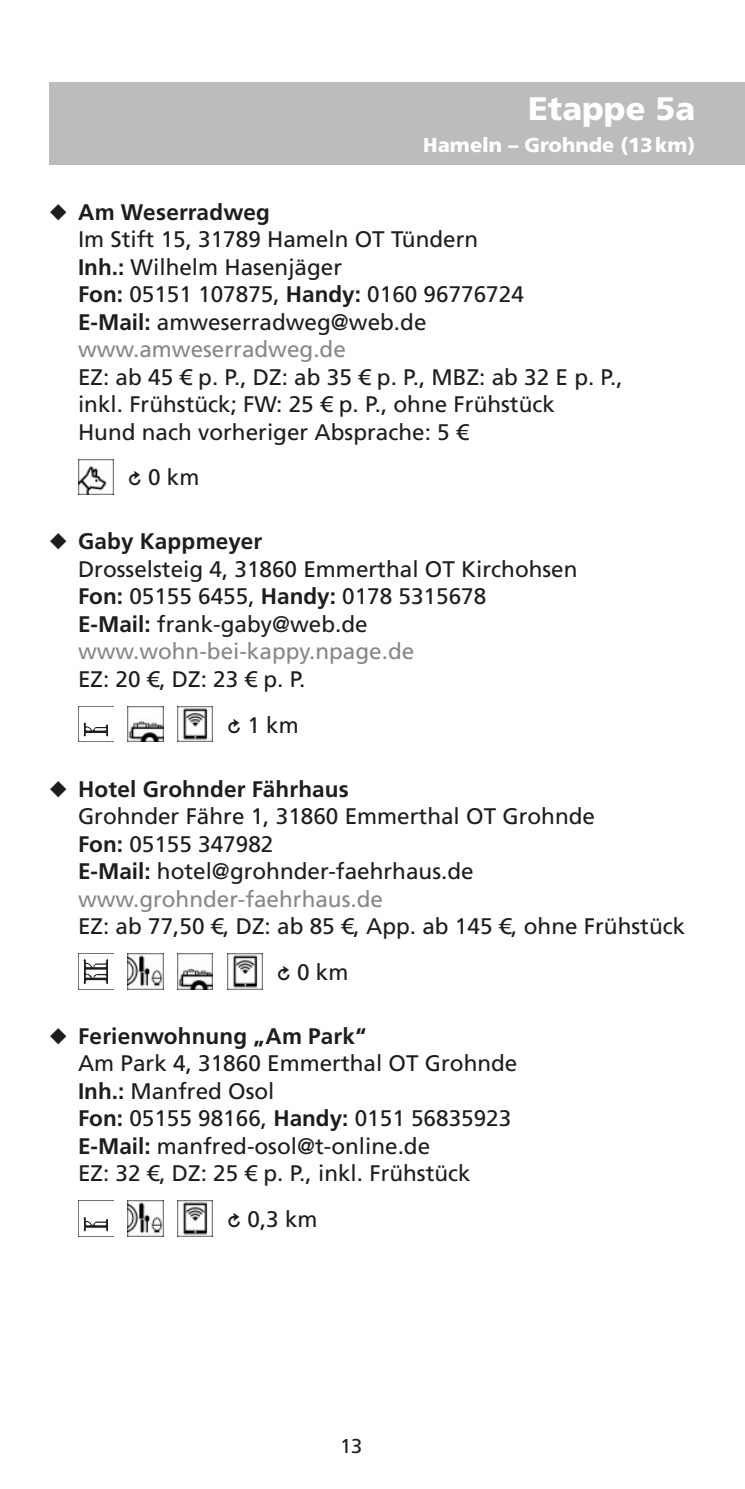
<style>
.page{position:relative;width:745px;height:1489px;background:#fff}
.page>*{position:absolute;margin:0;border:0;box-sizing:border-box;transform-origin:0 0}
.t1{font:900 32.5px "Frutiger LT Com";color:#fff}
.t2{font:22.5px/27.5px "Frutiger LT Com";color:#1d1d1b}
.t3{font:900 20px "Frutiger LT Com";color:#fff}
.t4{font:20px "Frutiger LT Com";color:#1d1d1b}
.s1{font-weight:700}
.s2{color:#878787}
.s3{font-family:"Modern Pictograms"}
</style>
<div class="page">
<img style="left:78px;top:459px;width:35px;height:35px">
<img style="left:78px;top:706px;width:35px;height:35px">
<img style="left:128px;top:706px;width:35px;height:35px">
<img style="left:177px;top:706px;width:36px;height:35px">
<img style="left:227px;top:953px;width:35px;height:36px">
<img style="left:78px;top:953px;width:35px;height:36px">
<img style="left:128px;top:953px;width:35px;height:36px">
<img style="left:177px;top:953px;width:36px;height:36px">
<img style="left:78px;top:1200px;width:35px;height:36px">
<img style="left:128px;top:1200px;width:35px;height:36px">
<img style="left:177px;top:1200px;width:36px;height:36px">
<div style="left:50px;top:82px;width:694px;height:83px;background:#bcbcbc"></div>
<h1 class="t1" style="left:527px;top:89px;width:169px">Etappe 5a</h1>
<p class="t3" style="left:423px;top:133px;width:273px">Hameln – Grohnde (13km)</p>
<p class="t2" style="left:78px;top:198px;width:447px;text-indent:-28px">◆ <span class="s1">Am Weserradweg<br></span>Im Stift 15, 31789 Hameln OT Tündern<br><span class="s1">Inh.:</span> Wilhelm Hasenjäger<br><span class="s1">Fon:</span> 05151 107875, <span class="s1">Handy:</span> 0160 96776724<br><span class="s1">E-Mail:</span> amweserradweg@web.de <span class="s2">www.amweserradweg.de</span></p>
<p class="t2" style="left:78px;top:363px;width:546px">EZ: ab 45 € p. P., DZ: ab 35 € p. P., MBZ: ab 32 E p. P., inkl. Frühstück; FW: 25 € p. P., ohne Frühstück<br>Hund nach vorheriger Absprache: 5 €</p>
<p class="t2" style="left:128px;top:464px;width:73px"><span class="s3">R</span> 0 km</p>
<p class="t2" style="left:78px;top:528px;width:500px;text-indent:-28px">◆ <span class="s1">Gaby Kappmeyer<br></span>Drosselsteig 4, 31860 Emmerthal OT Kirchohsen<br><span class="s1">Fon:</span> 05155 6455, <span class="s1">Handy:</span> 0178 5315678<br><span class="s1">E-Mail:</span> frank-gaby@web.de <span class="s2">www.wohn-bei-kappy.npage.de</span></p>
<p class="t2" style="left:78px;top:665px;width:229px">EZ: 20 €, DZ: 23 € p. P.</p>
<p class="t2" style="left:227px;top:711px;width:73px"><span class="s3">R</span> 1 km</p>
<p class="t2" style="left:78px;top:775px;width:518px;text-indent:-28px">◆ <span class="s1">Hotel Grohnder Fährhaus<br></span>Grohnder Fähre 1, 31860 Emmerthal OT Grohnde<br><span class="s1">Fon:</span> 05155 347982<br><span class="s1">E-Mail:</span> hotel@grohnder-faehrhaus.de <span class="s2">www.grohnder-faehrhaus.de</span></p>
<p class="t2" style="left:78px;top:912px;width:608px">EZ: ab 77,50 €, DZ: ab 85 €, App. ab 145 €, ohne Frühstück</p>
<p class="t2" style="left:276px;top:958px;width:73px"><span class="s3">R</span> 0 km</p>
<p class="t2" style="left:78px;top:1022px;width:440px;text-indent:-28px">◆ <span class="s1">Ferienwohnung „Am Park“<br></span>Am Park 4, 31860 Emmerthal OT Grohnde<br><span class="s1">Inh.:</span> Manfred Osol<br><span class="s1">Fon:</span> 05155 98166, <span class="s1">Handy:</span> 0151 56835923<br><span class="s1">E-Mail:</span> manfred-osol@t-online.de<br>EZ: 32 €, DZ: 25 € p. P., inkl. Frühstück</p>
<p class="t2" style="left:227px;top:1205px;width:92px"><span class="s3">R</span> 0,3 km</p>
<p class="t4" style="left:340px;top:1434px;width:24px">13</p>
</div>
